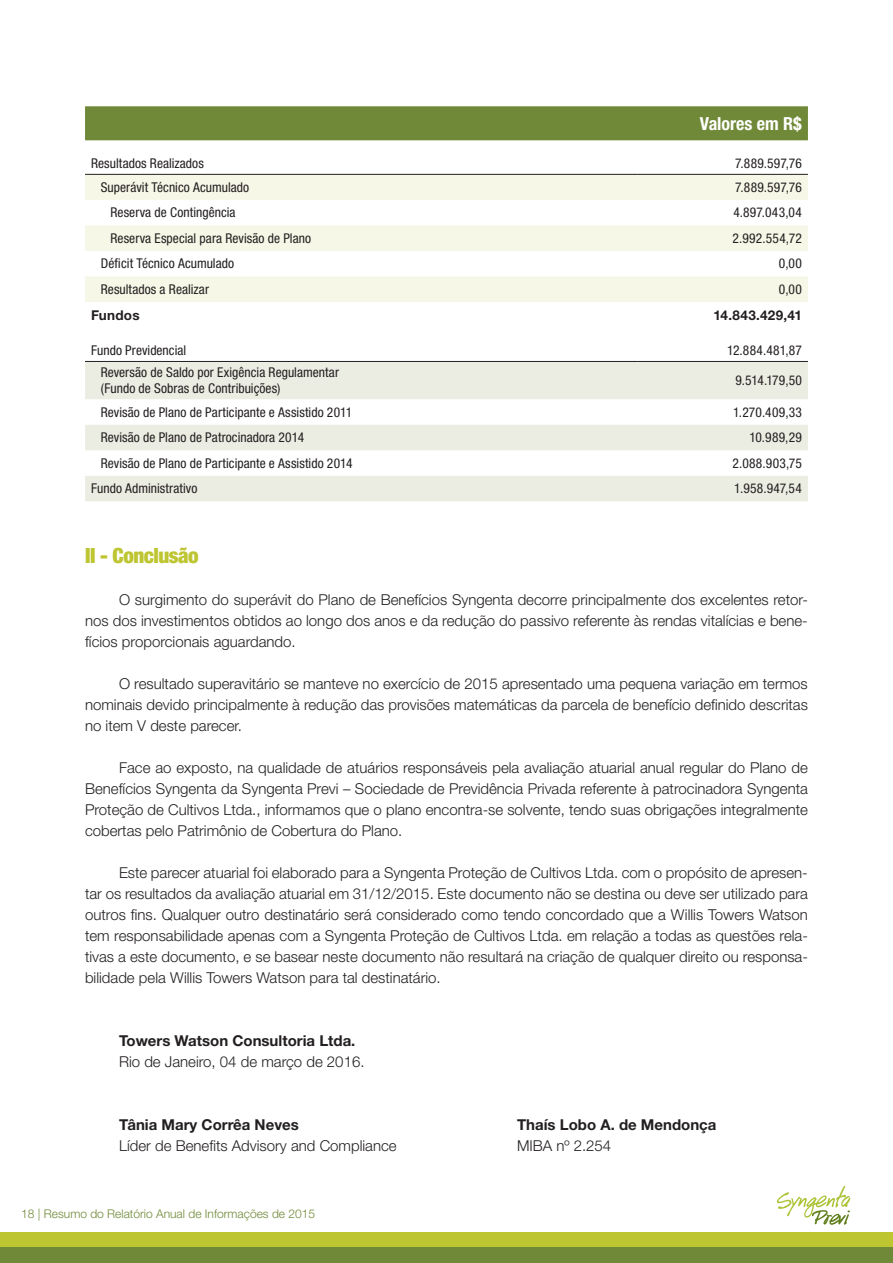
<style>
.page{position:relative;width:893px;height:1263px;background:#fff}
.page>*{position:absolute;margin:0;border:0;box-sizing:border-box;transform-origin:0 0}
.t1{font:900 condensed 21px "Helvetica Neue LT Std";letter-spacing:-.02em;color:#bdc531}
.t2{font:700 condensed 18px "Helvetica Neue LT Std";color:#fff}
.t3{font:300 15px/21px "Helvetica Neue LT Std";color:#231f20;text-align:justify}
.t4{font:700 15px "Helvetica Neue LT Std";color:#231f20}
.t5{font:condensed 13.5px/16.2px "Helvetica Neue LT Std";letter-spacing:.005em;color:#231f20}
.t6{font:700 13.5px "Helvetica Neue LT Std";letter-spacing:.02em;color:#231f20}
.t7{font:300 12px "Helvetica Neue LT Std";color:#708938}
</style>
<div class="page">
<svg style="left:777px;top:1185px;width:73px;height:40px"></svg>
<div style="left:0;top:1247px;width:893px;height:16px;background:#708938"></div>
<div style="left:0;top:1232px;width:893px;height:15px;background:#bdc531"></div>
<div style="left:85px;top:106px;width:723px;height:34px;background:#708938"></div>
<svg style="left:85px;top:175px;width:723px;height:127px;fill:#f6f7e7"></svg>
<svg style="left:85px;top:362px;width:723px;height:139px;fill:#ecede2"></svg>
<hr style="left:85px;top:174px;width:553px;height:1px;background:#231f20">
<hr style="left:638px;top:174px;width:170px;height:1px;background:#231f20">
<hr style="left:85px;top:361px;width:553px;height:1px;background:#231f20">
<hr style="left:638px;top:361px;width:170px;height:1px;background:#231f20">
<p class="t2" style="left:700px;top:112px;width:104px">Valores em R$</p>
<p class="t5" style="left:91px;top:155px;width:114px">Resultados Realizados</p>
<p class="t5" style="left:735px;top:155px;width:68px">7.889.597,76</p>
<p class="t5" style="left:101px;top:179px;width:150px">Superávit Técnico Acumulado</p>
<p class="t5" style="left:735px;top:179px;width:68px">7.889.597,76</p>
<p class="t5" style="left:110px;top:204px;width:127px">Reserva de Contingência</p>
<p class="t5" style="left:733px;top:204px;width:70px">4.897.043,04</p>
<p class="t5" style="left:110px;top:230px;width:202px">Reserva Especial para Revisão de Plano</p>
<p class="t5" style="left:732px;top:230px;width:71px">2.992.554,72</p>
<p class="t5" style="left:101px;top:255px;width:135px">Déficit Técnico Acumulado</p>
<p class="t5" style="left:779px;top:255px;width:25px">0,00</p>
<p class="t5" style="left:101px;top:281px;width:110px">Resultados a Realizar</p>
<p class="t5" style="left:779px;top:281px;width:25px">0,00</p>
<p class="t6" style="left:91px;top:306px;width:50px">Fundos</p>
<p class="t6" style="left:714px;top:306px;width:90px">14.843.429,41</p>
<p class="t5" style="left:91px;top:342px;width:97px">Fundo Previdencial</p>
<p class="t5" style="left:727px;top:342px;width:76px">12.884.481,87</p>
<p class="t5" style="left:101px;top:364px;width:240px">Reversão de Saldo por Exigência Regulamentar (Fundo de Sobras de Contribuições)</p>
<p class="t5" style="left:735px;top:372px;width:68px">9.514.179,50</p>
<p class="t5" style="left:101px;top:404px;width:253px">Revisão de Plano de Participante e Assistido 2011</p>
<p class="t5" style="left:733px;top:404px;width:70px">1.270.409,33</p>
<p class="t5" style="left:101px;top:429px;width:205px">Revisão de Plano de Patrocinadora 2014</p>
<p class="t5" style="left:749px;top:429px;width:54px">10.989,29</p>
<p class="t5" style="left:101px;top:455px;width:253px">Revisão de Plano de Participante e Assistido 2014</p>
<p class="t5" style="left:732px;top:455px;width:71px">2.088.903,75</p>
<p class="t5" style="left:91px;top:480px;width:108px">Fundo Administrativo</p>
<p class="t5" style="left:734px;top:480px;width:69px">1.958.947,54</p>
<h1 class="t1" style="left:85px;top:542px;width:115px">II - Conclusão</h1>
<p class="t3" style="left:85px;top:588px;width:724px;text-indent:34px">O surgimento do superávit do Plano de Benefícios Syngenta decorre principalmente dos excelentes retor&shy;nos dos investimentos obtidos ao longo dos anos e da redução do passivo referente às rendas vitalícias e bene&shy;fícios proporcionais aguardando.</p>
<p class="t3" style="left:85px;top:672px;width:724px;text-indent:34px">O resultado superavitário se manteve no exercício de 2015 apresentado uma pequena variação em termos nominais devido principalmente à redução das provisões matemáticas da parcela de benefício definido descritas no item V deste parecer.</p>
<p class="t3" style="left:85px;top:756px;width:724px;text-indent:34px">Face ao exposto, na qualidade de atuários responsáveis pela avaliação atuarial anual regular do Plano de Benefícios Syngenta da Syngenta Previ – Sociedade de Previdência Privada referente à patrocinadora Syngenta Proteção de Cultivos Ltda., informamos que o plano encontra-se solvente, tendo suas obrigações integralmente cobertas pelo Patrimônio de Cobertura do Plano.</p>
<p class="t3" style="left:85px;top:861px;width:724px;text-indent:34px">Este parecer atuarial foi elaborado para a Syngenta Proteção de Cultivos Ltda. com o propósito de apresen&shy;tar os resultados da avaliação atuarial em 31/12/2015. Este documento não se destina ou deve ser utilizado para outros fins. Qualquer outro destinatário será considerado como tendo concordado que a Willis Towers Watson tem responsabilidade apenas com a Syngenta Proteção de Cultivos Ltda. em relação a todas as questões rela&shy;tivas a este documento, e se basear neste documento não resultará na criação de qualquer direito ou responsa&shy;bilidade pela Willis Towers Watson para tal destinatário.</p>
<p class="t4" style="left:119px;top:1031px;width:238px">Towers Watson Consultoria Ltda.</p>
<p class="t3" style="left:119px;top:1050px;width:247px">Rio de Janeiro, 04 de março de 2016.</p>
<p class="t4" style="left:119px;top:1115px;width:181px">Tânia Mary Corrêa Neves</p>
<p class="t4" style="left:517px;top:1115px;width:201px">Thaís Lobo A. de Mendonça</p>
<p class="t3" style="left:119px;top:1134px;width:279px">Líder de Benefits Advisory and Compliance</p>
<p class="t3" style="left:517px;top:1134px;width:96px">MIBA nº 2.254</p>
<p class="t7" style="left:21px;top:1206px;width:295px">18 | Resumo do Relatório Anual de Informações de 2015</p>
</div>
